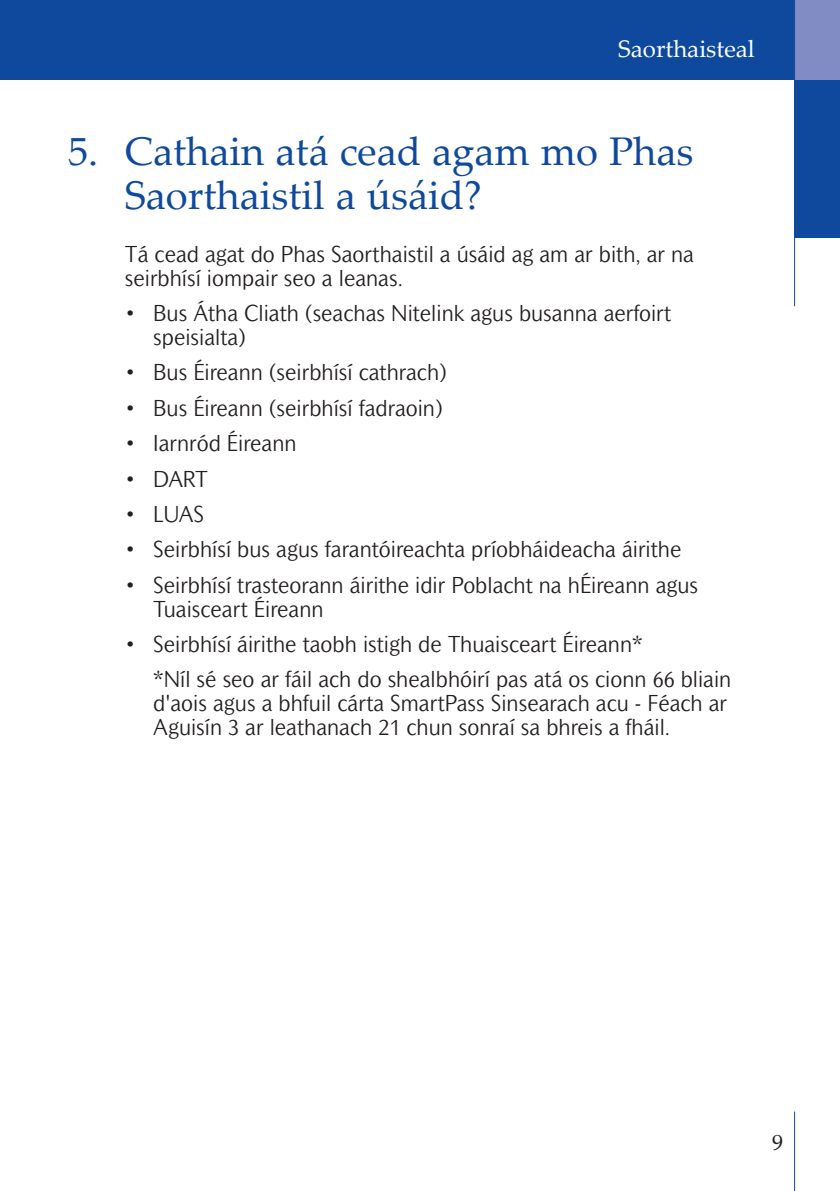
<style>
.page{position:relative;width:840px;height:1191px;background:#fff}
.page>*{position:absolute;margin:0;border:0;box-sizing:border-box;transform-origin:0 0}
.t1{font:40px/44px "Palatino Linotype";color:#0f499d}
.t2{font:24px "Palatino Linotype";color:#fff}
.t3{font:300 22px/24px "Mahsuri Sans";color:#231f20}
.t4{font:22px "Palatino Linotype";color:#231f20}
</style>
<div class="page">
<div style="left:0;top:0;width:794px;height:79px;background:#0f499d"></div>
<div style="left:794px;top:79px;width:45px;height:159px;background:#0f499d"></div>
<hr style="left:793px;top:1111px;width:1px;height:80px;background:#0f499d">
<div style="left:794px;top:0;width:45px;height:79px;background:#828cc4"></div>
<hr style="left:793px;top:0;width:1px;height:306px;background:#0f499d">
<p class="t2" style="left:618px;top:32px;width:138px">Saorthaisteal</p>
<h1 class="t1" style="left:125px;top:128px;width:570px;text-indent:-57px">5. Cathain atá cead agam mo Phas<br>Saorthaistil a úsáid?</h1>
<p class="t3" style="left:125px;top:243px;width:570px">Tá cead agat do Phas Saorthaistil a úsáid ag am ar bith, ar na seirbhísí iompair seo a leanas.</p>
<p class="t3" style="left:153px;top:303px;width:519px;text-indent:-28px">• Bus Átha Cliath (seachas Nitelink agus busanna aerfoirt speisialta)</p>
<p class="t3" style="left:125px;top:362px;width:323px">• Bus Éireann (seirbhísí cathrach)</p>
<p class="t3" style="left:125px;top:397px;width:319px">• Bus Éireann (seirbhísí fadraoin)</p>
<p class="t3" style="left:125px;top:433px;width:173px">• Iarnród Éireann</p>
<p class="t3" style="left:125px;top:468px;width:84px">• DART</p>
<p class="t3" style="left:125px;top:503px;width:81px">• LUAS</p>
<p class="t3" style="left:125px;top:539px;width:557px">• Seirbhísí bus agus farantóireachta príobháideacha áirithe</p>
<p class="t3" style="left:153px;top:574px;width:546px;text-indent:-28px">• Seirbhísí trasteorann áirithe idir Poblacht na hÉireann agus<br>Tuaisceart Éireann</p>
<p class="t3" style="left:153px;top:628px;width:579px;line-height:35.4px;text-indent:-28px">• Seirbhísí áirithe taobh istigh de Thuaisceart Éireann*<br>*Níl sé seo ar fáil ach do shealbhóirí pas atá os cionn 66 bliain</p>
<p class="t3" style="left:153px;top:693px;width:575px">d'aois agus a bhfuil cárta SmartPass Sinsearach acu - Féach ar<br>Aguisín 3 ar leathanach 21 chun sonraí sa bhreis a fháil.</p>
<p class="t4" style="left:771px;top:1127px;width:12px">9</p>
</div>
